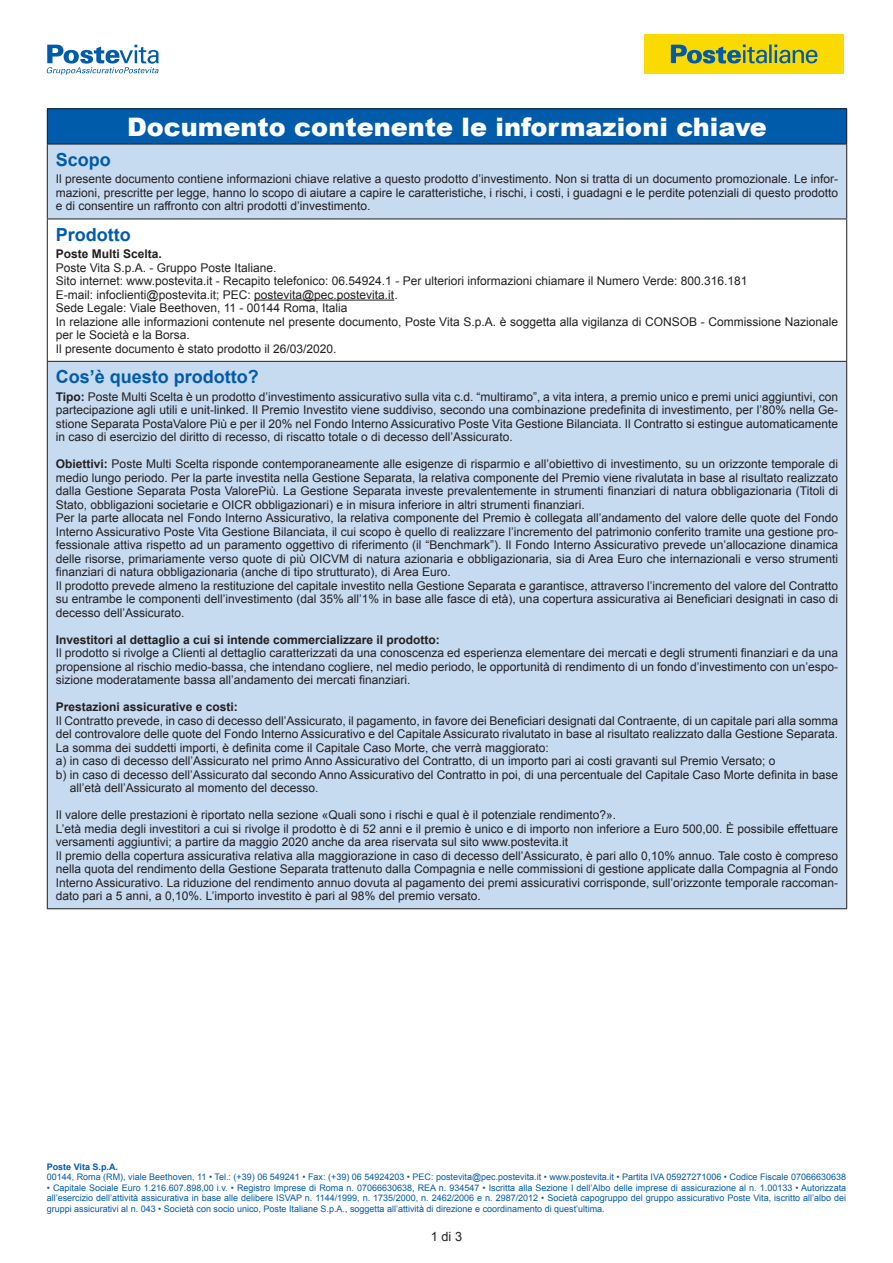
<style>
.page{position:relative;width:893px;height:1263px;background:#fff}
.page>*{position:absolute;margin:0;border:0;box-sizing:border-box;transform-origin:0 0}
._01__TITOLO{font:900 25.5px "Arial";color:#fff}
._02__TITOLO_BLU{font:700 18px "Arial";color:#015bab}
.t1{font:12.75px "Arial";color:#231f20}
.TESTI_REGULAR{font:12px/13.5px "Arial";color:#231f20;text-align:justify}
.TESTI_REGULAR-2{font:700 12px "Arial";color:#231f20}
.t2{font:9px/10.5px "Arial";color:#015bab;text-align:justify}
.t3{font:700 9px "Arial";color:#015bab}
.s1{font-weight:700}
</style>
<div class="page">
<svg style="left:47px;top:45px;width:112px;height:30px"></svg>
<div style="left:644px;top:34px;width:200px;height:40px;background:#fada00"></div>
<svg style="left:671px;top:45px;width:146px;height:18px"></svg>
<div style="left:47px;top:109px;width:800px;height:35px;background:#015bab"></div>
<div style="left:47px;top:144px;width:800px;height:75px;background:#c6daf0"></div>
<div style="left:47px;top:361px;width:800px;height:548px;background:#c6daf0"></div>
<hr style="left:47px;top:108px;width:800px;height:1px;background:#231f20">
<hr style="left:47px;top:109px;width:1px;height:35px;background:#231f20">
<hr style="left:846px;top:109px;width:1px;height:35px;background:#231f20">
<hr style="left:47px;top:144px;width:800px;height:1px;background:#231f20">
<hr style="left:47px;top:144px;width:1px;height:75px;background:#231f20">
<hr style="left:846px;top:144px;width:1px;height:75px;background:#231f20">
<hr style="left:47px;top:219px;width:800px;height:1px;background:#231f20">
<hr style="left:47px;top:219px;width:1px;height:142px;background:#231f20">
<hr style="left:846px;top:219px;width:1px;height:142px;background:#231f20">
<hr style="left:47px;top:361px;width:800px;height:1px;background:#231f20">
<hr style="left:47px;top:362px;width:1px;height:546px;background:#231f20">
<hr style="left:846px;top:362px;width:1px;height:546px;background:#231f20">
<hr style="left:47px;top:908px;width:800px;height:1px;background:#231f20">
<hr style="left:254px;top:300px;width:140px;height:1px;background:#231f20">
<p class="_01__TITOLO" style="left:127px;top:108px;width:641px">Documento contenente le informazioni chiave</p>
<p class="_02__TITOLO_BLU" style="left:56px;top:147px;width:57px">Scopo</p>
<p class="TESTI_REGULAR" style="left:56px;top:173px;width:784px">Il presente documento contiene informazioni chiave relative a questo prodotto d’investimento. Non si tratta di un documento promozionale. Le infor&shy;mazioni, prescritte per legge, hanno lo scopo di aiutare a capire le caratteristiche, i rischi, i costi, i guadagni e le perdite potenziali di questo prodotto e di consentire un raffronto con altri prodotti d’investimento.</p>
<p class="_02__TITOLO_BLU" style="left:56px;top:222px;width:76px">Prodotto</p>
<p class="TESTI_REGULAR-2" style="left:56px;top:246px;width:108px">Poste Multi Scelta.</p>
<p class="TESTI_REGULAR" style="left:56px;top:261px;width:222px">Poste Vita S.p.A. - Gruppo Poste Italiane.</p>
<p class="TESTI_REGULAR" style="left:56px;top:274px;width:693px">Sito internet: www.postevita.it - Recapito telefonico: 06.54924.1 - Per ulteriori informazioni chiamare il Numero Verde: 800.316.181</p>
<p class="TESTI_REGULAR" style="left:56px;top:288px;width:343px">E-mail: infoclienti@postevita.it; PEC: postevita@pec.postevita.it.</p>
<p class="TESTI_REGULAR" style="left:56px;top:301px;width:293px">Sede Legale: Viale Beethoven, 11 - 00144 Roma, Italia</p>
<p class="TESTI_REGULAR" style="left:56px;top:315px;width:784px">In relazione alle informazioni contenute nel presente documento, Poste Vita S.p.A. è soggetta alla vigilanza di CONSOB - Commissione Nazionale per le Società e la Borsa.</p>
<p class="TESTI_REGULAR" style="left:56px;top:342px;width:282px">Il presente documento è stato prodotto il 26/03/2020.</p>
<p class="_02__TITOLO_BLU" style="left:56px;top:365px;width:205px">Cos’è questo prodotto?</p>
<p class="TESTI_REGULAR" style="left:56px;top:390px;width:784px"><span class="s1">Tipo:</span> Poste Multi Scelta è un prodotto d’investimento assicurativo sulla vita c.d. “multiramo”, a vita intera, a premio unico e premi unici aggiuntivi, con partecipazione agli utili e unit-linked. Il Premio Investito viene suddiviso, secondo una combinazione predefinita di investimento, per l’80% nella Ge&shy;stione Separata PostaValore Più e per il 20% nel Fondo Interno Assicurativo Poste Vita Gestione Bilanciata. Il Contratto si estingue automaticamente in caso di esercizio del diritto di recesso, di riscatto totale o di decesso dell’Assicurato.</p>
<p class="TESTI_REGULAR" style="left:56px;top:457px;width:784px"><span class="s1">Obiettivi:</span> Poste Multi Scelta risponde contemporaneamente alle esigenze di risparmio e all’obiettivo di investimento, su un orizzonte temporale di medio lungo periodo. Per la parte investita nella Gestione Separata, la relativa componente del Premio viene rivalutata in base al risultato realizzato dalla Gestione Separata Posta ValorePiù. La Gestione Separata investe prevalentemente in strumenti finanziari di natura obbligazionaria (Titoli di Stato, obbligazioni societarie e OICR obbligazionari) e in misura inferiore in altri strumenti finanziari.</p>
<p class="TESTI_REGULAR" style="left:56px;top:511px;width:784px">Per la parte allocata nel Fondo Interno Assicurativo, la relativa componente del Premio è collegata all’andamento del valore delle quote del Fondo Interno Assicurativo Poste Vita Gestione Bilanciata, il cui scopo è quello di realizzare l’incremento del patrimonio conferito tramite una gestione pro&shy;fessionale attiva rispetto ad un paramento oggettivo di riferimento (il “Benchmark”). Il Fondo Interno Assicurativo prevede un’allocazione dinamica delle risorse, primariamente verso quote di più OICVM di natura azionaria e obbligazionaria, sia di Area Euro che internazionali e verso strumenti finanziari di natura obbligazionaria (anche di tipo strutturato), di Area Euro.</p>
<p class="TESTI_REGULAR" style="left:56px;top:579px;width:784px">Il prodotto prevede almeno la restituzione del capitale investito nella Gestione Separata e garantisce, attraverso l’incremento del valore del Contratto su entrambe le componenti dell’investimento (dal 35% all’1% in base alle fasce di età), una copertura assicurativa ai Beneficiari designati in caso di decesso dell’Assicurato.</p>
<p class="TESTI_REGULAR-2" style="left:56px;top:632px;width:386px">Investitori al dettaglio a cui si intende commercializzare il prodotto:</p>
<p class="TESTI_REGULAR" style="left:56px;top:646px;width:784px">Il prodotto si rivolge a Clienti al dettaglio caratterizzati da una conoscenza ed esperienza elementare dei mercati e degli strumenti finanziari e da una propensione al rischio medio-bassa, che intendano cogliere, nel medio periodo, le opportunità di rendimento di un fondo d’investimento con un’espo&shy;sizione moderatamente bassa all’andamento dei mercati finanziari.</p>
<p class="TESTI_REGULAR-2" style="left:56px;top:699px;width:184px">Prestazioni assicurative e costi:</p>
<p class="TESTI_REGULAR" style="left:56px;top:714px;width:784px">Il Contratto prevede, in caso di decesso dell’Assicurato, il pagamento, in favore dei Beneficiari designati dal Contraente, di un capitale pari alla somma del controvalore delle quote del Fondo Interno Assicurativo e del Capitale Assicurato rivalutato in base al risultato realizzato dalla Gestione Separata.</p>
<p class="TESTI_REGULAR" style="left:56px;top:741px;width:494px">La somma dei suddetti importi, è definita come il Capitale Caso Morte, che verrà maggiorato:</p>
<p class="TESTI_REGULAR" style="left:56px;top:754px;width:721px">a) in caso di decesso dell’Assicurato nel primo Anno Assicurativo del Contratto, di un importo pari ai costi gravanti sul Premio Versato; o</p>
<p class="TESTI_REGULAR" style="left:70px;top:768px;width:770px;text-indent:-14px">b) in caso di decesso dell’Assicurato dal secondo Anno Assicurativo del Contratto in poi, di una percentuale del Capitale Caso Morte definita in base all’età dell’Assicurato al momento del decesso.</p>
<p class="TESTI_REGULAR" style="left:56px;top:808px;width:562px">Il valore delle prestazioni è riportato nella sezione «Quali sono i rischi e qual è il potenziale rendimento?».</p>
<p class="TESTI_REGULAR" style="left:56px;top:822px;width:784px">L’età media degli investitori a cui si rivolge il prodotto è di 52 anni e il premio è unico e di importo non inferiore a Euro 500,00. È possibile effettuare versamenti aggiuntivi; a partire da maggio 2020 anche da area riservata sul sito www.postevita.it</p>
<p class="TESTI_REGULAR" style="left:56px;top:849px;width:784px">Il premio della copertura assicurativa relativa alla maggiorazione in caso di decesso dell’Assicurato, è pari allo 0,10% annuo. Tale costo è compreso nella quota del rendimento della Gestione Separata trattenuto dalla Compagnia e nelle commissioni di gestione applicate dalla Compagnia al Fondo Interno Assicurativo. La riduzione del rendimento annuo dovuta al pagamento dei premi assicurativi corrisponde, sull’orizzonte temporale raccoman&shy;dato pari a 5 anni, a 0,10%. L’importo investito è pari al 98% del premio versato.</p>
<p class="t3" style="left:47px;top:1161px;width:73px">Poste Vita S.p.A.</p>
<p class="t2" style="left:47px;top:1172px;width:801px">00144, Roma (RM), viale Beethoven, 11 • Tel.: (+39) 06 549241 • Fax: (+39) 06 54924203 • PEC: postevita@pec.postevita.it • www.postevita.it • Partita IVA 05927271006 • Codice Fiscale 07066630638</p>
<p class="t2" style="left:47px;top:1182px;width:801px">• Capitale Sociale Euro 1.216.607.898,00 i.v. • Registro Imprese di Roma n. 07066630638, REA n. 934547 • Iscritta alla Sezione I dell’Albo delle imprese di assicurazione al n. 1.00133 • Autorizzata all’esercizio dell’attività assicurativa in base alle delibere ISVAP n. 1144/1999, n. 1735/2000, n. 2462/2006 e n. 2987/2012 • Società capogruppo del gruppo assicurativo Poste Vita, iscritto all’albo dei gruppi assicurativi al n. 043 • Società con socio unico, Poste Italiane S.p.A., soggetta all’attività di direzione e coordinamento di quest’ultima.</p>
<p class="t1" style="left:431px;top:1228px;width:33px">1 di 3</p>
</div>
